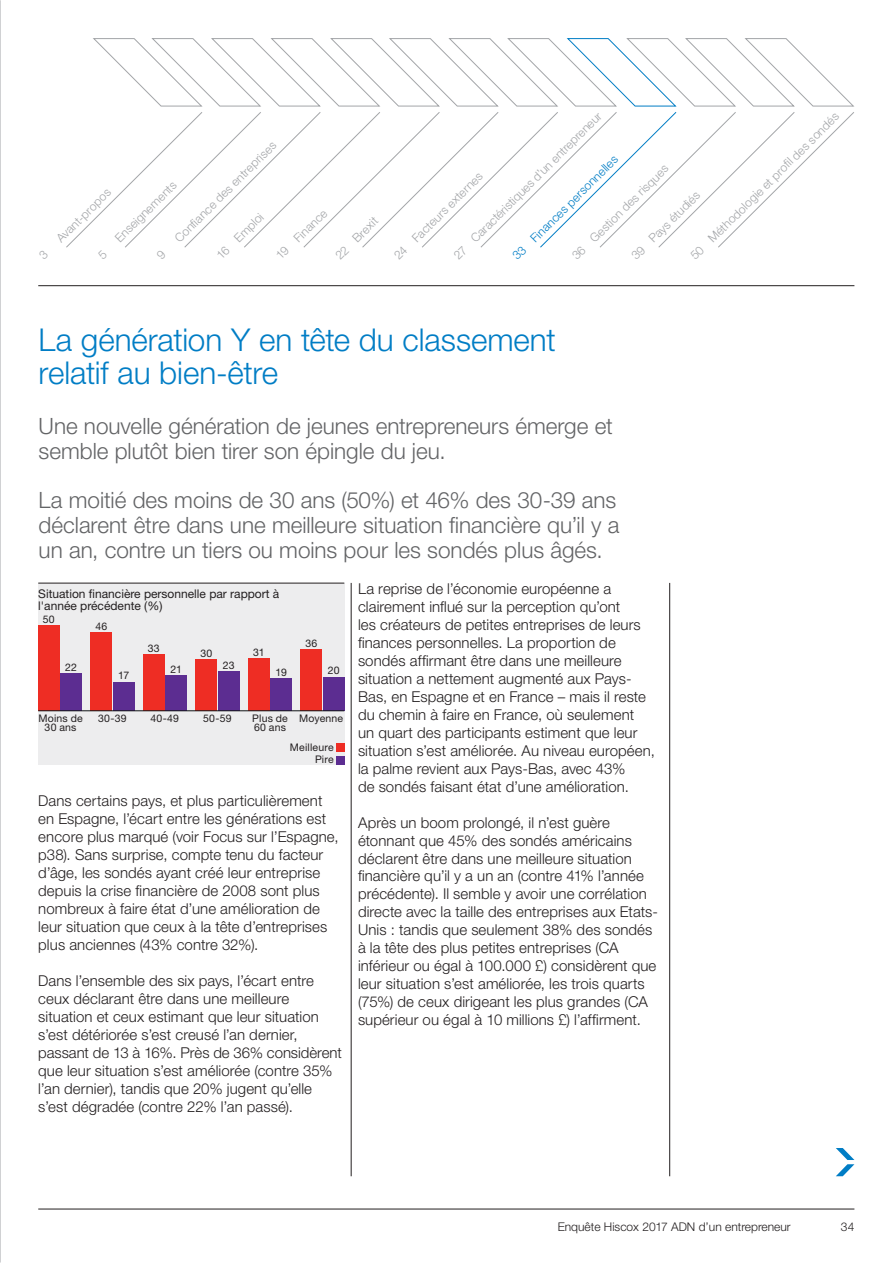
<style>
.page{position:relative;width:893px;height:1263px;background:#fff}
.page>*{position:absolute;margin:0;border:0;box-sizing:border-box;transform-origin:0 0}
.t1{font:300 31.5px/33px "Helvetica Neue LT Std";letter-spacing:-.005em;color:#007dc5}
.t2{font:300 22.5px/24.8px "Helvetica Neue LT Std";color:#636466}
.t3{font:300 15px/18px "Helvetica Neue LT Std";letter-spacing:.005em;color:#231f20}
.t4{font:300 12px "Helvetica Neue LT Std";color:#a3a5a8}
.t5{font:12px/12px "Helvetica Neue LT Std";color:#231f20}
.t6{font:300 12px "Helvetica Neue LT Std";color:#231f20}
.t7{font:300 12px "Helvetica Neue LT Std";color:#007dc5}
.t8{font:10.5px/9px "Helvetica Neue LT Std";letter-spacing:.015em;color:#231f20}
</style>
<div class="page">
<hr style="left:669px;top:583px;width:1px;height:593px;background:#231f20">
<hr style="left:351px;top:583px;width:1px;height:593px;background:#231f20">
<div style="left:38px;top:583px;width:306px;height:182px;background:#ededee"></div>
<div style="left:323px;top:677px;width:21px;height:34px;background:#5c2d91"></div>
<div style="left:301px;top:650px;width:21px;height:61px;background:#ee2d24"></div>
<div style="left:271px;top:678px;width:21px;height:33px;background:#5c2d91"></div>
<div style="left:248px;top:658px;width:21px;height:53px;background:#ee2d24"></div>
<div style="left:218px;top:672px;width:21px;height:39px;background:#5c2d91"></div>
<div style="left:196px;top:660px;width:21px;height:51px;background:#ee2d24"></div>
<div style="left:166px;top:675px;width:21px;height:36px;background:#5c2d91"></div>
<div style="left:143px;top:655px;width:21px;height:56px;background:#ee2d24"></div>
<div style="left:113px;top:682px;width:21px;height:29px;background:#5c2d91"></div>
<div style="left:91px;top:633px;width:21px;height:78px;background:#ee2d24"></div>
<div style="left:61px;top:673px;width:21px;height:38px;background:#5c2d91"></div>
<div style="left:38px;top:626px;width:22px;height:85px;background:#ee2d24"></div>
<div style="left:336px;top:743px;width:8px;height:8px;background:#ee2d24"></div>
<div style="left:336px;top:756px;width:8px;height:9px;background:#5c2d91"></div>
<hr style="left:38px;top:711px;width:306px;height:1px;background:#121617">
<hr style="left:38px;top:583px;width:306px;height:1px;background:#231f20">
<hr style="left:38px;top:285px;width:816px;height:1px;background:#231f20">
<svg style="left:836px;top:1148px;width:18px;height:28px"></svg>
<hr style="left:38px;top:1209px;width:816px;height:1px;background:#231f20">
<svg style="left:66px;top:38px;width:789px;height:210px"></svg>
<p class="t4" style="left:174px;top:237px;width:139px;rotate:-45deg">Confi ance des entreprises</p>
<p class="t4" style="left:114px;top:237px;width:83px;rotate:-45deg">Enseignements</p>
<p class="t4" style="left:55px;top:237px;width:73px;rotate:-45deg">Avant-propos</p>
<p class="t4" style="left:233px;top:237px;width:37px;rotate:-45deg">Emploi</p>
<p class="t4" style="left:293px;top:237px;width:43px;rotate:-45deg">Finance</p>
<p class="t4" style="left:351px;top:237px;width:32px;rotate:-45deg">Brexit</p>
<p class="t4" style="left:470px;top:237px;width:181px;rotate:-45deg">Caractéristiques d’un entrepreneur</p>
<p class="t4" style="left:707px;top:237px;width:180px;rotate:-45deg">Méthodologie et profi l des sondés</p>
<p class="t7" style="left:529px;top:237px;width:119px;rotate:-45deg">Finances personnelles</p>
<p class="t4" style="left:411px;top:237px;width:96px;rotate:-45deg">Facteurs externes</p>
<p class="t4" style="left:589px;top:237px;width:106px;rotate:-45deg">Gestion des risques</p>
<p class="t4" style="left:648px;top:237px;width:68px;rotate:-45deg">Pays étudiés</p>
<h1 class="t1" style="left:39px;top:326px;width:519px">La génération Y en tête du classement relatif au bien-être</h1>
<h2 class="t2" style="left:39px;top:416px;width:576px">Une nouvelle génération de jeunes entrepreneurs émerge et semble plutôt bien tirer son épingle du jeu.</h2>
<h2 class="t2" style="left:39px;top:490px;width:582px">La moitié des moins de 30 ans (50%) et 46% des 30-39 ans déclarent être dans une meilleure situation financière qu’il y a un an, contre un tiers ou moins pour les sondés plus âgés.</h2>
<p class="t5" style="left:38px;top:589px;width:243px">Situation financière personnelle par rapport à l'année précédente (%)</p>
<p class="t8" style="left:43px;top:616px;width:13px">50</p>
<p class="t8" style="left:65px;top:664px;width:13px">22</p>
<p class="t8" style="left:95px;top:623px;width:13px">46</p>
<p class="t8" style="left:118px;top:672px;width:13px">17</p>
<p class="t8" style="left:38px;top:714px;width:46px">Moins de</p>
<p class="t8" style="left:98px;top:714px;width:30px">30-39</p>
<p class="t8" style="left:45px;top:723px;width:33px">30 ans</p>
<p class="t8" style="left:148px;top:645px;width:13px">33</p>
<p class="t8" style="left:170px;top:665px;width:13px">21</p>
<p class="t8" style="left:151px;top:714px;width:30px">40-49</p>
<p class="t8" style="left:200px;top:650px;width:13px">30</p>
<p class="t8" style="left:253px;top:648px;width:13px">31</p>
<p class="t8" style="left:305px;top:640px;width:13px">36</p>
<p class="t8" style="left:223px;top:662px;width:13px">23</p>
<p class="t8" style="left:275px;top:669px;width:13px">19</p>
<p class="t8" style="left:328px;top:667px;width:13px">20</p>
<p class="t8" style="left:203px;top:714px;width:30px">50-59</p>
<p class="t8" style="left:252px;top:714px;width:37px">Plus de<br>60 ans</p>
<p class="t8" style="left:299px;top:714px;width:46px">Moyenne</p>
<p class="t8" style="left:290px;top:742px;width:45px;line-height:12.6px;text-align:right">Meilleure<br>Pire</p>
<p class="t3" style="left:38px;top:793px;width:302px">Dans certains pays, et plus particulièrement en Espagne, l’écart entre les générations est encore plus marqué (voir Focus sur l’Espagne, p38). Sans surprise, compte tenu du facteur d’âge, les sondés ayant créé leur entreprise depuis la crise financière de 2008 sont plus nombreux à faire état d’une amélioration de leur situation que ceux à la tête d’entreprises plus anciennes (43% contre 32%).</p>
<p class="t3" style="left:38px;top:973px;width:305px">Dans l’ensemble des six pays, l’écart entre ceux déclarant être dans une meilleure situation et ceux estimant que leur situation s’est détériorée s’est creusé l’an dernier, passant de 13 à 16%. Près de 36% considèrent que leur situation s’est améliorée (contre 35% l’an dernier), tandis que 20% jugent qu’elle s’est dégradée (contre 22% l’an passé).</p>
<p class="t3" style="left:358px;top:581px;width:298px">La reprise de l’économie européenne a clairement influé sur la perception qu’ont<br>les créateurs de petites entreprises de leurs finances personnelles. La proportion de sondés affirmant être dans une meilleure situation a nettement augmenté aux Pays-Bas, en Espagne et en France – mais il reste du chemin à faire en France, où seulement<br>un quart des participants estiment que leur situation s’est améliorée. Au niveau européen, la palme revient aux Pays-Bas, avec 43%<br>de sondés faisant état d’une amélioration.</p>
<p class="t3" style="left:358px;top:814px;width:301px">Après un boom prolongé, il n’est guère étonnant que 45% des sondés américains déclarent être dans une meilleure situation financière qu’il y a un an (contre 41% l’année précédente). Il semble y avoir une corrélation directe avec la taille des entreprises aux Etats-Unis : tandis que seulement 38% des sondés à la tête des plus petites entreprises (CA inférieur ou égal à 100.000 £) considèrent que leur situation s’est améliorée, les trois quarts (75%) de ceux dirigeant les plus grandes (CA supérieur ou égal à 10 millions £) l’affirment.</p>
<p class="t6" style="left:558px;top:1222px;width:234px">Enquête Hiscox 2017 ADN d’un entrepreneur</p>
<p class="t6" style="left:841px;top:1222px;width:15px">34</p>
</div>
